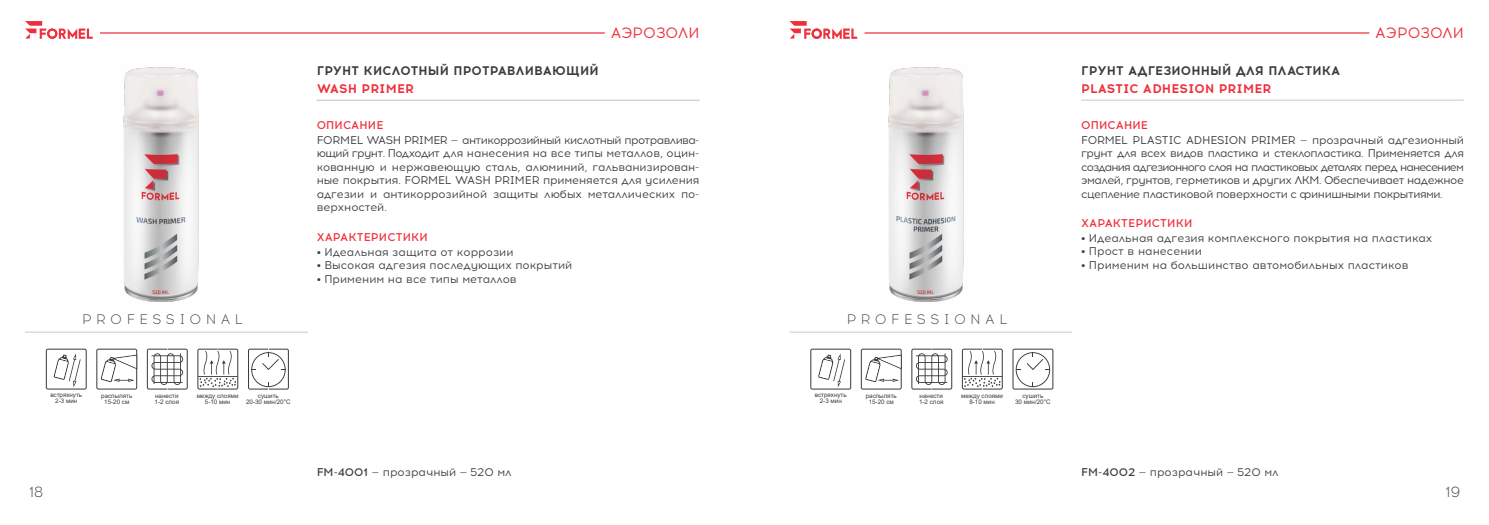
<style>
.page{position:relative;width:1489px;height:525px;background:#fff}
.page>*{position:absolute;margin:0;border:0;box-sizing:border-box;transform-origin:0 0}
.t1{font:15px "Acrom";color:#ee303c}
.t2{font:300 15px "Acrom";color:#3b3d3e}
.t3{font:300 13.75px "Acrom";letter-spacing:.33em;color:#3b3d3e}
.t4{font:700 12.5px "Acrom";letter-spacing:.01em;color:#3b3d3e}
.t5{font:700 12.5px "Acrom";letter-spacing:.01em;color:#ee303c}
.t6{font:11.25px/13.5px "Acrom";color:#3b3d3e;text-align:justify}
.t7{font:500 11.25px "Acrom";letter-spacing:.01em;color:#ee303c}
.t8{font:11.25px "Acrom";letter-spacing:-.025em;color:#3b3d3e}
.t9{font:6.25px/6.2px "Arial";color:#3b3d3e;text-align:center}
.s1{font-weight:500}
</style>
<div class="page">
<svg style="left:25px;top:21px;width:68px;height:18px"></svg>
<hr style="left:100px;top:32px;width:504px;height:2px;background:#ee303c">
<svg style="left:46px;top:348px;width:41px;height:41px"></svg>
<svg style="left:248px;top:348px;width:41px;height:41px"></svg>
<svg style="left:197px;top:348px;width:41px;height:41px"></svg>
<svg style="left:147px;top:348px;width:41px;height:41px"></svg>
<svg style="left:96px;top:348px;width:41px;height:41px"></svg>
<hr style="left:25px;top:331px;width:283px;height:1px;background:#d1d3d4">
<hr style="left:316px;top:100px;width:383px;height:1px;background:#d1d3d4">
<img style="left:123px;top:67px;width:76px;height:235px">
<hr style="left:789px;top:331px;width:283px;height:1px;background:#d1d3d4">
<svg style="left:789px;top:21px;width:68px;height:18px"></svg>
<hr style="left:864px;top:32px;width:505px;height:2px;background:#ee303c">
<svg style="left:810px;top:348px;width:41px;height:41px"></svg>
<svg style="left:1012px;top:348px;width:41px;height:41px"></svg>
<svg style="left:961px;top:348px;width:41px;height:41px"></svg>
<svg style="left:911px;top:348px;width:41px;height:41px"></svg>
<svg style="left:860px;top:348px;width:41px;height:41px"></svg>
<hr style="left:1081px;top:99px;width:382px;height:2px;background:#d1d3d4">
<img style="left:888px;top:67px;width:76px;height:235px">
<h1 class="t1" style="left:610px;top:24px;width:90px">АЭРОЗОЛИ</h1>
<h1 class="t1" style="left:1375px;top:24px;width:90px">АЭРОЗОЛИ</h1>
<p class="t4" style="left:317px;top:62px;width:122px">ГРУНТ КИСЛОТНЫЙ</p>
<p class="t4" style="left:453px;top:62px;width:55px">П РОТРАВЛИВА</p>
<p class="t4" style="left:552px;top:62px;width:38px">ЮЩИЙ</p>
<p class="t5" style="left:317px;top:79px;width:99px">WASH PRIMER</p>
<p class="t4" style="left:1081px;top:62px;width:140px">ГРУНТ АДГЕЗИОННЫЙ</p>
<p class="t4" style="left:1235px;top:62px;width:43px">ДЛЯ ПЛА</p>
<p class="t4" style="left:1295px;top:62px;width:19px">СТИКА</p>
<p class="t5" style="left:1081px;top:79px;width:191px">PLASTIC ADHESION PRIMER</p>
<p class="t7" style="left:317px;top:117px;width:68px">описание</p>
<p class="t7" style="left:1081px;top:117px;width:68px">описание</p>
<p class="t8" style="left:317px;top:132px;width:70px">FORMEL WASH</p>
<p class="t6" style="left:404px;top:133px;width:16px">PRIMER</p>
<p class="t6" style="left:317px;top:133px;width:384px;text-indent:134px">— АНТИКОРРОЗИЙНЫЙ КИСЛОТНЫЙ ПРОТРАВЛИВА-ЮЩИЙ ГРУНТ. ПОДХОДИТ ДЛЯ НАНЕСЕНИЯ НА ВСЕ ТИПЫ МЕТАЛЛОВ, ОЦИН-КОВАННУЮ И НЕРЖАВЕЮЩУЮ СТАЛЬ, АЛЮМИНИЙ, ГАЛЬВАНИЗИРОВАН-НЫЕ ПОКРЫТИЯ. FORMEL WASH PRIMER ПРИМЕНЯЕТСЯ ДЛЯ УСИЛЕНИЯ АДГЕЗИИ И АНТИКОРРОЗИЙНОЙ ЗАЩИТЫ ЛЮБЫХ МЕТАЛЛИЧЕСКИХ ПО-ВЕРХНОСТЕЙ.</p>
<p class="t8" style="left:1081px;top:132px;width:67px">FORMEL PLASTIC</p>
<p class="t6" style="left:1185px;top:133px;width:16px">ADHESION</p>
<p class="t6" style="left:1250px;top:133px;width:16px">PRIMER</p>
<p class="t6" style="left:1081px;top:133px;width:384px;text-indent:219px">— ПРОЗРАЧНЫЙ АДГЕЗИОННЫЙ ГРУНТ ДЛЯ ВСЕХ ВИДОВ ПЛАСТИКА И СТЕКЛОПЛАСТИКА. ПРИМЕНЯЕТСЯ ДЛЯ СОЗДАНИЯ АДГЕЗИОННОГО СЛОЯ НА ПЛАСТИКОВЫХ ДЕТАЛЯХ ПЕРЕД НАНЕСЕНИЕМ ЭМАЛЕЙ, ГРУНТОВ, ГЕРМЕТИКОВ И ДРУГИХ ЛКМ. ОБЕСПЕЧИВАЕТ НАДЕЖНОЕ СЦЕПЛЕНИЕ ПЛАСТИКОВОЙ ПОВЕРХНОСТИ С ФИНИШНЫМИ ПОКРЫТИЯМИ.</p>
<p class="t7" style="left:1081px;top:215px;width:113px">характеристики</p>
<p class="t7" style="left:317px;top:229px;width:113px">характеристики</p>
<p class="t6" style="left:317px;top:245px;width:198px">• ИДЕАЛЬНАЯ ЗАЩИТА ОТ КОРРОЗИИ</p>
<p class="t6" style="left:317px;top:259px;width:257px">• ВЫСОКАЯ АДГЕЗИЯ ПОСЛЕДУЮЩИХ ПОКРЫТИЙ</p>
<p class="t6" style="left:317px;top:272px;width:201px">• ПРИМЕНИМ НА ВСЕ ТИПЫ МЕТАЛЛОВ</p>
<p class="t6" style="left:1081px;top:231px;width:353px">• ИДЕАЛЬНАЯ АДГЕЗИЯ КОМПЛЕКСНОГО ПОКРЫТИЯ НА ПЛАСТИКАХ</p>
<p class="t6" style="left:1081px;top:245px;width:122px">• ПРОСТ В НАНЕСЕНИИ</p>
<p class="t6" style="left:1081px;top:258px;width:329px">• ПРИМЕНИМ НА БОЛЬШИНСТВО АВТОМОБИЛЬНЫХ ПЛАСТИКОВ</p>
<p class="t3" style="left:82px;top:310px;width:162px">PROFESSIONAL</p>
<p class="t3" style="left:846px;top:310px;width:162px">PROFESSIONAL</p>
<p class="t9" style="left:50px;top:391px;width:33px">встряхнуть<br>2-3 мин</p>
<p class="t9" style="left:101px;top:392px;width:33px">распылять<br>15-20 см</p>
<p class="t9" style="left:155px;top:392px;width:26px;text-align:left">нанести<br>1-2 слоя</p>
<p class="t9" style="left:197px;top:392px;width:43px">между слоями<br>5-10 мин</p>
<p class="t9" style="left:246px;top:392px;width:46px">сушить<br>20-30 мин/20°С</p>
<p class="t9" style="left:814px;top:391px;width:33px">встряхнуть<br>2-3 мин</p>
<p class="t9" style="left:865px;top:392px;width:33px">распылять<br>15-20 см</p>
<p class="t9" style="left:919px;top:392px;width:26px;text-align:left">нанести<br>1-2 слоя</p>
<p class="t9" style="left:961px;top:392px;width:43px">между слоями<br>8-10 мин</p>
<p class="t9" style="left:1015px;top:392px;width:37px">сушить<br>30 мин/20°С</p>
<p class="t6" style="left:317px;top:465px;width:196px"><span class="s1">FM-4001</span> — ПРОЗРАЧНЫЙ — 520 МЛ</p>
<p class="t6" style="left:1081px;top:465px;width:199px"><span class="s1">FM-4002</span> — ПРОЗРАЧНЫЙ — 520 МЛ</p>
<h1 class="t2" style="left:29px;top:483px;width:16px">18</h1>
<h1 class="t2" style="left:1445px;top:483px;width:16px">19</h1>
</div>
